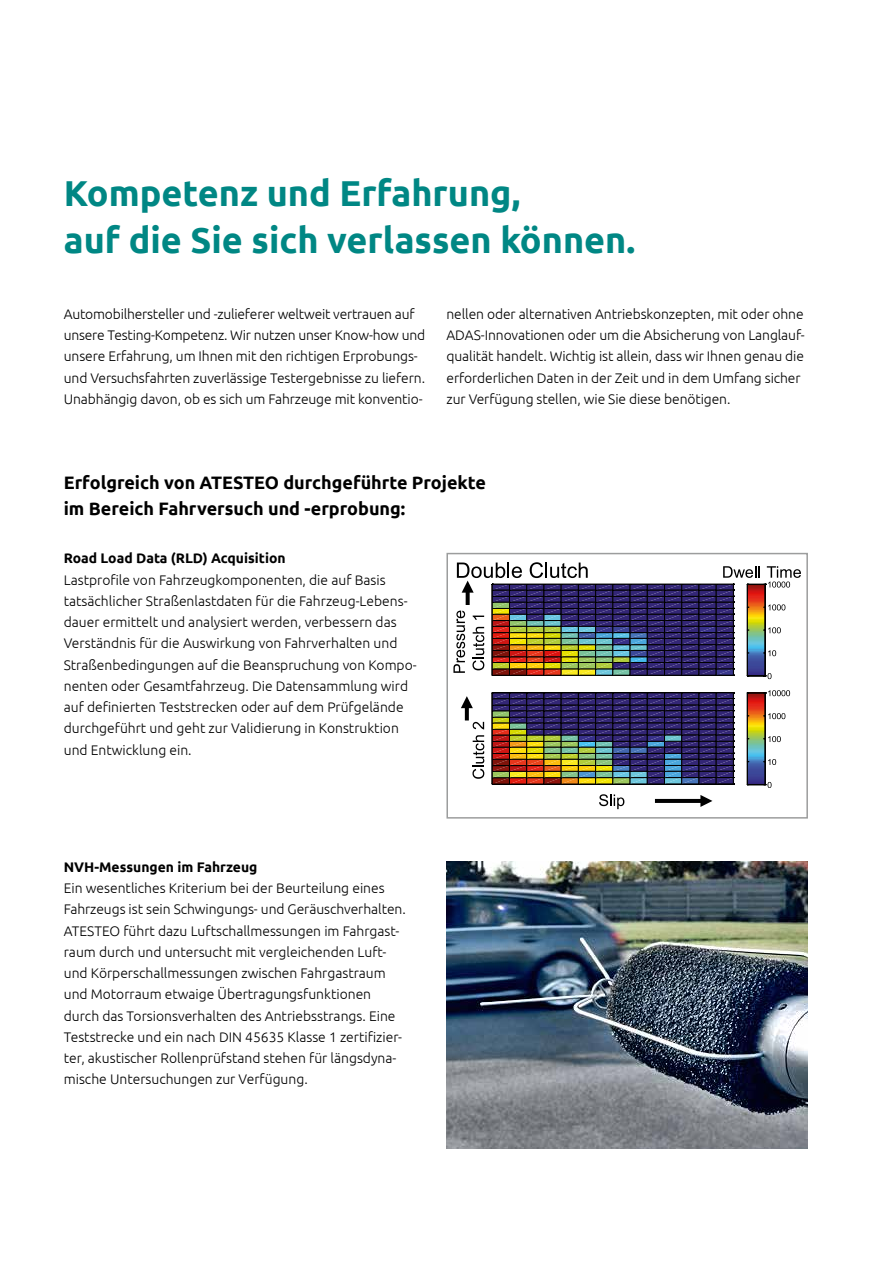
<style>
.page{position:relative;width:893px;height:1263px;background:#fff}
.page>*{position:absolute;margin:0;border:0;box-sizing:border-box;transform-origin:0 0}
.t1{font:700 36px/46.8px "Ubuntu";color:#008784}
.t2{font:700 18px/25.5px "Ubuntu";color:#000}
.t3{font:300 13.8px/21.3px "Ubuntu";color:#000}
.t4{font:700 13.8px "Ubuntu";color:#000}
</style>
<div class="page">
<img style="left:446px;top:861px;width:362px;height:287px">
<svg style="left:446px;top:552px;width:362px;height:267px"></svg>
<h1 class="t1" style="left:64px;top:169px;width:573px">Kompetenz und Erfahrung,<br>auf die Sie sich verlassen können.</h1>
<p class="t3" style="left:64px;top:303px;width:363px">Automobilhersteller und -zulieferer weltweit vertrauen auf unsere Testing-Kompetenz. Wir nutzen unser Know-how und unsere Erfahrung, um Ihnen mit den richtigen Erprobungs&shy;und Versuchsfahrten zuverlässige Testergebnisse zu liefern.<br>Unabhängig davon, ob es sich um Fahrzeuge mit konventio-</p>
<p class="t3" style="left:446px;top:303px;width:359px">nellen oder alternativen Antriebskonzepten, mit oder ohne ADAS-Innovationen oder um die Absicherung von Langlauf&shy;qualität handelt. Wichtig ist allein, dass wir Ihnen genau die erforderlichen Daten in der Zeit und in dem Umfang sicher zur Verfügung stellen, wie Sie diese benötigen.</p>
<h2 class="t2" style="left:64px;top:470px;width:424px">Erfolgreich von ATESTEO durchgeführte Projekte im Bereich Fahrversuch und -erprobung:</h2>
<p class="t4" style="left:64px;top:550px;width:223px">Road Load Data (RLD) Acquisition</p>
<p class="t3" style="left:64px;top:569px;width:354px">Lastprofile von Fahrzeugkomponenten, die auf Basis tatsächlicher Straßenlastdaten für die Fahrzeug-Lebens&shy;dauer ermittelt und analysiert werden, verbessern das Verständnis für die Auswirkung von Fahrverhalten und Straßenbedingungen auf die Beanspruchung von Kompo&shy;nenten oder Gesamtfahrzeug. Die Datensammlung wird auf definierten Teststrecken oder auf dem Prüfgelände durchgeführt und geht zur Validierung in Konstruktion und Entwicklung ein.</p>
<p class="t4" style="left:64px;top:858px;width:195px">NVH-Messungen im Fahrzeug</p>
<p class="t3" style="left:64px;top:877px;width:343px">Ein wesentliches Kriterium bei der Beurteilung eines Fahrzeugs ist sein Schwingungs- und Geräuschverhalten.<br>ATESTEO führt dazu Luftschallmessungen im Fahrgast&shy;raum durch und untersucht mit vergleichenden Luft&shy;und Körperschallmessungen zwischen Fahrgastraum und Motorraum etwaige Übertragungsfunktionen durch das Torsionsverhalten des Antriebsstrangs. Eine Teststrecke und ein nach DIN 45635 Klasse 1 zertifizier&shy;ter, akustischer Rollenprüfstand stehen für längsdyna&shy;mische Untersuchungen zur Verfügung.</p>
</div>
